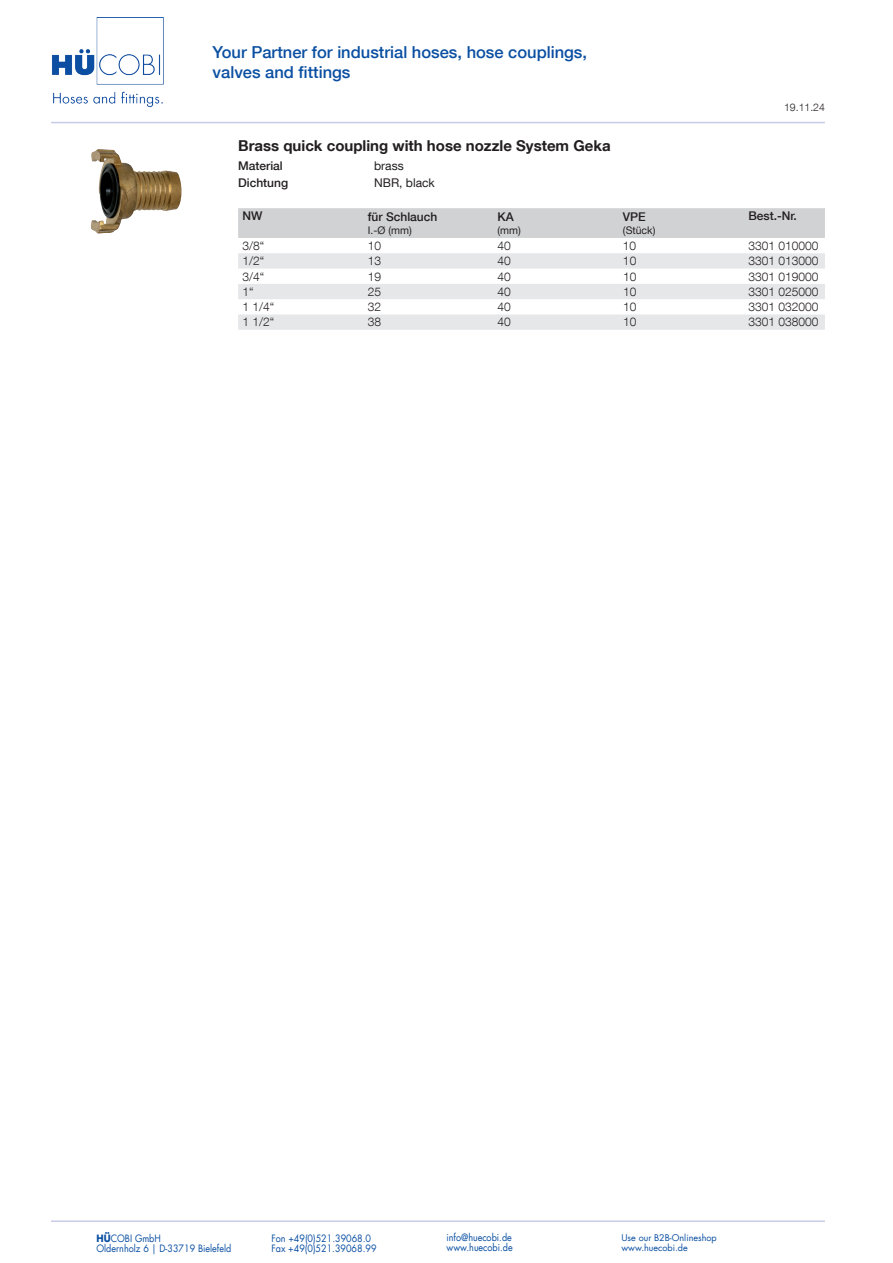
<style>
.page{position:relative;width:893px;height:1263px;background:#fff}
.page>*{position:absolute;margin:0;border:0;box-sizing:border-box;transform-origin:0 0}
.t1{font:500 16.5px/19.8px "Helvetica Neue LT Com";color:#0a4fa2}
.t2{font:700 15px "Helvetica Neue LT Com";color:#231f20}
.t3{font:300 12px "Helvetica Neue LT Com";color:#231f20}
.t4{font:500 12px "Helvetica Neue LT Com";color:#231f20}
.t5{font:12px "Helvetica Neue LT Com";color:#231f20}
.t6{font:10.5px "Helvetica Neue LT Com";color:#231f20}
.t7{font:300 10.5px "Helvetica Neue LT Com";color:#231f20}
.t8{font:9.9px "Futura LT";color:#0a4fa2;scale:.91 1}
.t9{font:9px "Futura LT";color:#0a4fa2}
.s1{font-weight:700}
</style>
<div class="page">
<hr style="left:51px;top:122px;width:774px;height:1px;background:#c7cbe6">
<hr style="left:51px;top:1220px;width:774px;height:2px;background:#c7cbe6">
<img style="left:52px;top:17px;width:112px;height:90px">
<div style="left:238px;top:208px;width:587px;height:30px;background:#d1d2d4"></div>
<svg style="left:238px;top:253px;width:587px;height:77px;fill:#e6e7e9"></svg>
<img style="left:90px;top:149px;width:92px;height:85px">
<h1 class="t1" style="left:213px;top:42px;width:376px">Your Partner for industrial hoses, hose couplings, valves and fittings</h1>
<p class="t2" style="left:238px;top:136px;width:374px">Brass quick coupling with hose nozzle System Geka</p>
<p class="t4" style="left:238px;top:158px;width:46px">Material</p>
<p class="t5" style="left:374px;top:158px;width:31px">brass</p>
<p class="t4" style="left:238px;top:175px;width:52px">Dichtung</p>
<p class="t5" style="left:374px;top:175px;width:62px">NBR, black</p>
<p class="t4" style="left:242px;top:209px;width:21px">NW</p>
<p class="t4" style="left:368px;top:210px;width:71px">für Schlauch</p>
<p class="t6" style="left:368px;top:223px;width:45px">I.-Ø (mm)</p>
<p class="t4" style="left:497px;top:210px;width:18px">KA</p>
<p class="t6" style="left:497px;top:223px;width:25px">(mm)</p>
<p class="t4" style="left:623px;top:210px;width:24px">VPE</p>
<p class="t6" style="left:623px;top:223px;width:34px">(Stück)</p>
<p class="t7" style="left:784px;top:101px;width:42px">19.11.24</p>
<p class="t4" style="left:748px;top:209px;width:50px">Best.-Nr.</p>
<p class="t3" style="left:242px;top:238px;width:23px">3/8“</p>
<p class="t3" style="left:368px;top:238px;width:15px">10</p>
<p class="t3" style="left:497px;top:238px;width:15px">40</p>
<p class="t3" style="left:623px;top:238px;width:15px">10</p>
<p class="t3" style="left:748px;top:238px;width:72px">3301 010000</p>
<p class="t3" style="left:242px;top:254px;width:23px">1/2“</p>
<p class="t3" style="left:368px;top:254px;width:15px">13</p>
<p class="t3" style="left:497px;top:254px;width:15px">40</p>
<p class="t3" style="left:623px;top:254px;width:15px">10</p>
<p class="t3" style="left:748px;top:254px;width:72px">3301 013000</p>
<p class="t3" style="left:242px;top:269px;width:23px">3/4“</p>
<p class="t3" style="left:368px;top:269px;width:15px">19</p>
<p class="t3" style="left:498px;top:269px;width:15px">40</p>
<p class="t3" style="left:623px;top:269px;width:15px">10</p>
<p class="t3" style="left:748px;top:269px;width:72px">3301 019000</p>
<p class="t3" style="left:242px;top:284px;width:13px">1“</p>
<p class="t3" style="left:368px;top:284px;width:15px">25</p>
<p class="t3" style="left:498px;top:284px;width:15px">40</p>
<p class="t3" style="left:623px;top:284px;width:15px">10</p>
<p class="t3" style="left:748px;top:284px;width:72px">3301 025000</p>
<p class="t3" style="left:242px;top:300px;width:33px">1 1/4“</p>
<p class="t3" style="left:368px;top:300px;width:15px">32</p>
<p class="t3" style="left:498px;top:300px;width:15px">40</p>
<p class="t3" style="left:623px;top:300px;width:15px">10</p>
<p class="t3" style="left:748px;top:300px;width:72px">3301 032000</p>
<p class="t3" style="left:242px;top:315px;width:33px">1 1/2“</p>
<p class="t3" style="left:368px;top:315px;width:15px">38</p>
<p class="t3" style="left:498px;top:315px;width:15px">40</p>
<p class="t3" style="left:623px;top:315px;width:15px">10</p>
<p class="t3" style="left:748px;top:315px;width:72px">3301 038000</p>
<p class="t8" style="left:97px;top:1232px;width:72px"><span class="s1">HÜ</span>COBI GmbH</p>
<p class="t8" style="left:271px;top:1232px;width:111px">Fon +49(0)521.39068.0</p>
<p class="t8" style="left:446px;top:1231px;width:73px">info@huecobi.de</p>
<p class="t9" style="left:621px;top:1231px;width:97px">Use our B2B-Onlineshop</p>
<p class="t8" style="left:97px;top:1242px;width:150px">Oldernholz 6 | D-33719 Bielefeld</p>
<p class="t8" style="left:271px;top:1242px;width:117px">Fax +49(0)521.39068.99</p>
<p class="t8" style="left:446px;top:1241px;width:74px">www.huecobi.de</p>
<p class="t9" style="left:621px;top:1242px;width:68px">www.huecobi.de</p>
</div>
